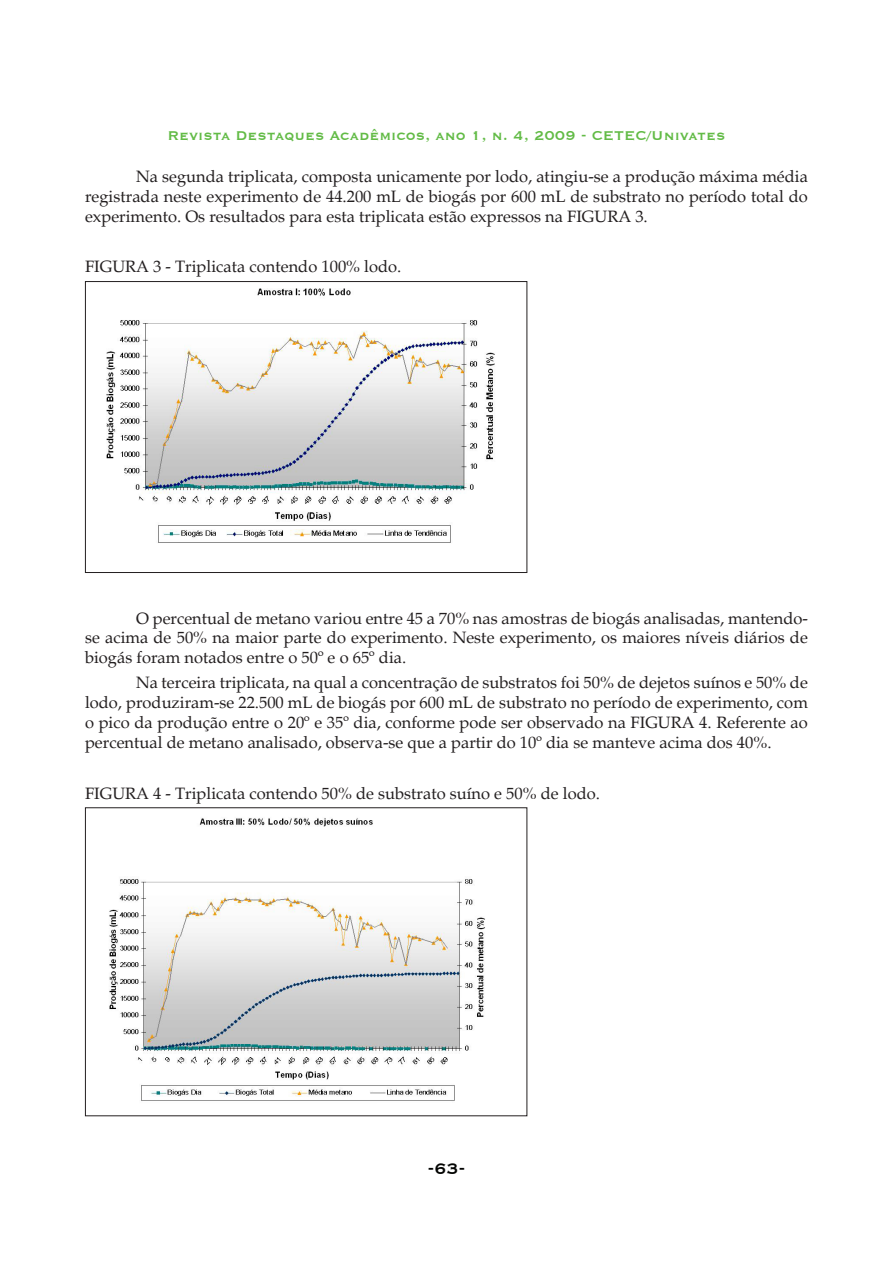
<style>
.page{position:relative;width:893px;height:1263px;background:#fff}
.page>*{position:absolute;margin:0;border:0;box-sizing:border-box;transform-origin:0 0}
.t1{font:700 19.5px "Copperplate Gothic BT";color:#040503}
.t2{font:16.5px/19.8px "Palatino";color:#231f20;text-align:justify}
.t3{font:700 16.5px "Copperplate Gothic BT";color:#62bb46}
</style>
<div class="page">
<img style="left:106px;top:288px;width:389px;height:255px">
<div style="left:85px;top:281px;width:442px;height:292px;border:1px solid #231f20"></div>
<img style="left:109px;top:818px;width:376px;height:283px">
<div style="left:85px;top:807px;width:442px;height:309px;border:1px solid #231f20"></div>
<p class="t3" style="left:168px;top:127px;width:559px">Revista Destaques Acadêmicos, ano 1, n. 4, 2009 - CETEC/Univates</p>
<p class="t2" style="left:85px;top:167px;width:724px;text-indent:51px">Na segunda triplicata, composta unicamente por lodo, atingiu-se a produção máxima média registrada neste experimento de 44.200 mL de biogás por 600 mL de substrato no período total do experimento. Os resultados para esta triplicata estão expressos na FIGURA 3.</p>
<p class="t2" style="left:85px;top:257px;width:318px">FIGURA 3 - Triplicata contendo 100% lodo.</p>
<p class="t2" style="left:85px;top:608px;width:724px;text-indent:51px">O percentual de metano variou entre 45 a 70% nas amostras de biogás analisadas, mantendo&shy;se acima de 50% na maior parte do experimento. Neste experimento, os maiores níveis diários de biogás foram notados entre o 50º e o 65º dia.</p>
<p class="t2" style="left:85px;top:673px;width:724px;text-indent:51px">Na terceira triplicata, na qual a concentração de substratos foi 50% de dejetos suínos e 50% de lodo, produziram-se 22.500 mL de biogás por 600 mL de substrato no período de experimento, com o pico da produção entre o 20º e 35º dia, conforme pode ser observado na FIGURA 4. Referente ao percentual de metano analisado, observa-se que a partir do 10º dia se manteve acima dos 40%.</p>
<p class="t2" style="left:85px;top:783px;width:516px">FIGURA 4 - Triplicata contendo 50% de substrato suíno e 50% de lodo.</p>
<p class="t1" style="left:428px;top:1158px;width:39px">-63-</p>
</div>
